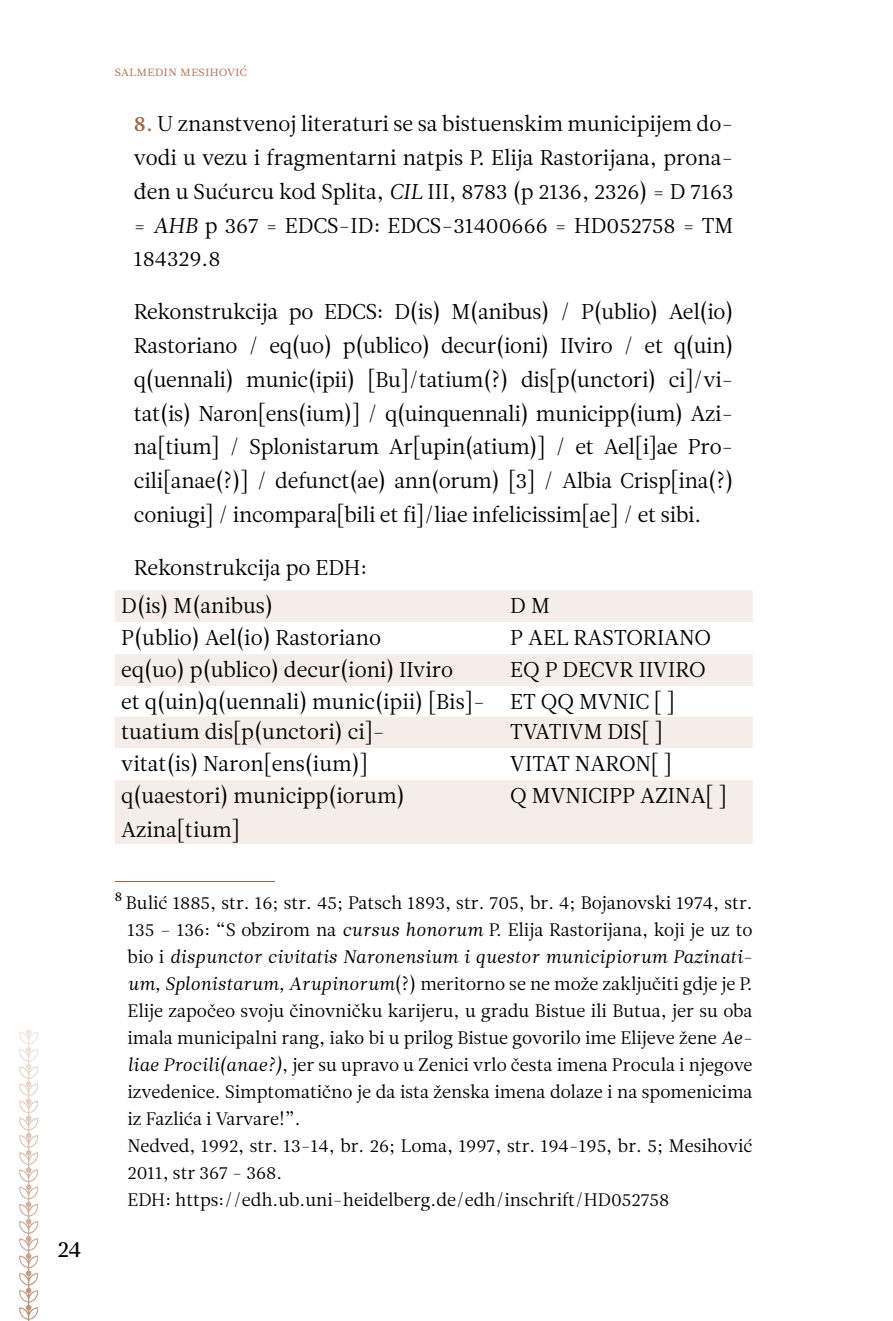
<style>
.page{position:relative;width:893px;height:1321px;background:#fff}
.page>*{position:absolute;margin:0;border:0;box-sizing:border-box;transform-origin:0 0}
.t1{font:22.5px "Leitura News Roman 2";color:#000}
.t2{font:21.38px/33.8px "Leitura News Roman 1";color:#000}
.t3{font:21.38px "Leitura News Roman 1";letter-spacing:.02em;color:#000}
.t4{font:18px/27px "Leitura News Roman 1";color:#000;text-align:right}
.t5{font:18px "Leitura News Italic 1";color:#000}
.t6{font:13.5px "Leitura News Roman 1";color:#b07e62}
.s1{font-family:"Leitura News Roman 3";color:#9e6344}
.s2{font-family:"Leitura News Italic 1"}
.s3{font-family:"Leitura News Roman 1"}
</style>
<div class="page">
<div style="left:115px;top:590px;width:638px;height:253px;background:#f5ede9"></div>
<svg style="left:115px;top:622px;width:638px;height:158px"></svg>
<hr style="left:115px;top:881px;width:159px;height:1px;background:#9e6344">
<img style="left:19px;top:1031px;width:9px;height:57px">
<p class="t1" style="left:57px;top:1235px;width:26px">24</p>
<p class="t6" style="left:115px;top:64px;width:134px">SALMEDIN MESIHOVIĆ</p>
<p class="t2" style="left:134px;top:107px;width:601px;text-align:justify"><span class="s1">8.</span> U znanstvenoj literaturi se sa bistuenskim municipijem do&shy;vodi u vezu i fragmentarni natpis P. Elija Rastorijana, prona&shy;đen u Sućurcu kod Splita, <span class="s2">CIL</span> III, 8783 (p 2136, 2326) = D 7163 = <span class="s2">AHB</span> p 367 = EDCS-ID: EDCS-31400666 = HD052758 = TM 184329.8</p>
<p class="t2" style="left:134px;top:295px;width:601px;text-align:justify">Rekonstrukcija po EDCS: D(is) M(anibus) / P(ublio) Ael(io)<br>Rastoriano / eq(uo) p(ublico) decur(ioni) IIviro / et q(uin) q(uennali) munic(ipii) [Bu]/tatium(?) dis[p(unctori) ci]/vi&shy;tat(is) Naron[ens(ium)] / q(uinquennali) municipp(ium) Azi&shy;na[tium] / Splonistarum Ar[upin(atium)] / et Ael[i]ae Pro&shy;cili[anae(?)] / defunct(ae) ann(orum) [3] / Albia Crisp[ina(?) coniugi] / incompara[bili et fi]/liae infelicissim[ae] / et sibi.</p>
<p class="t2" style="left:121px;top:548px;width:248px;line-height:38.2px;text-indent:13px">Rekonstrukcija po EDH:<br>D(is) M(anibus)</p>
<p class="t2" style="left:510px;top:589px;width:41px">D M</p>
<p class="t2" style="left:121px;top:621px;width:261px">P(ublio) Ael(io) Rastoriano</p>
<p class="t2" style="left:510px;top:621px;width:202px">P AEL RASTORIANO</p>
<p class="t2" style="left:121px;top:653px;width:333px">eq(uo) p(ublico) decur(ioni) IIviro</p>
<p class="t2" style="left:121px;top:654px;width:586px;line-height:31.1px;text-indent:389px">EQ P DECVR IIVIRO et q(uin)q(uennali) munic(ipii) [Bis]- ET QQ MVNIC [ ] tuatium dis[p(unctori) ci]-</p>
<p class="t2" style="left:510px;top:715px;width:154px">TVATIVM DIS[ ]</p>
<p class="t2" style="left:121px;top:747px;width:248px">vitat(is) Naron[ens(ium)]</p>
<p class="t3" style="left:510px;top:751px;width:163px">VITAT NARON[ ]</p>
<p class="t2" style="left:121px;top:779px;width:285px">q(uaestori) municipp(iorum)<br>Azina[tium]</p>
<p class="t2" style="left:510px;top:779px;width:218px">Q MVNICIPP AZINA[ ]</p>
<p class="t4" style="left:115px;top:889px;width:639px"><sup>8</sup> Bulić 1885, str. 16; str. 45; Patsch 1893, str. 705, br. 4; Bojanovski 1974, str.<br>135 – 136: “S obzirom na <span class="s2">cursus honorum</span> P. Elija Rastorijana, koji je uz to</p>
<p class="t5" style="left:128px;top:946px;width:627px"><span class="s3">bio i</span> dispunctor civitatis Naronensium i questor municipiorum Pazinati-</p>
<p class="t4" style="left:128px;top:970px;width:627px;text-align:left"><span class="s2">um, Splonistarum, Arupinorum</span>(?) meritorno se ne može zaključiti gdje je P.<br>Elije započeo svoju činovničku karijeru, u gradu Bistue ili Butua, jer su oba imala municipalni rang, iako bi u prilog Bistue govorilo ime Elijeve žene <span class="s2">Ae&shy;liae Procili(anae?)</span>, jer su upravo u Zenici vrlo česta imena Procula i njegove izvedenice. Simptomatično je da ista ženska imena dolaze i na spomenicima iz Fazlića i Varvare!”.<br>Nedved, 1992, str. 13-14, br. 26; Loma, 1997, str. 194-195, br. 5; Mesihović 2011, str 367 - 368.<br>EDH: https://edh.ub.uni-heidelberg.de/edh/inschrift/HD052758</p>
</div>
